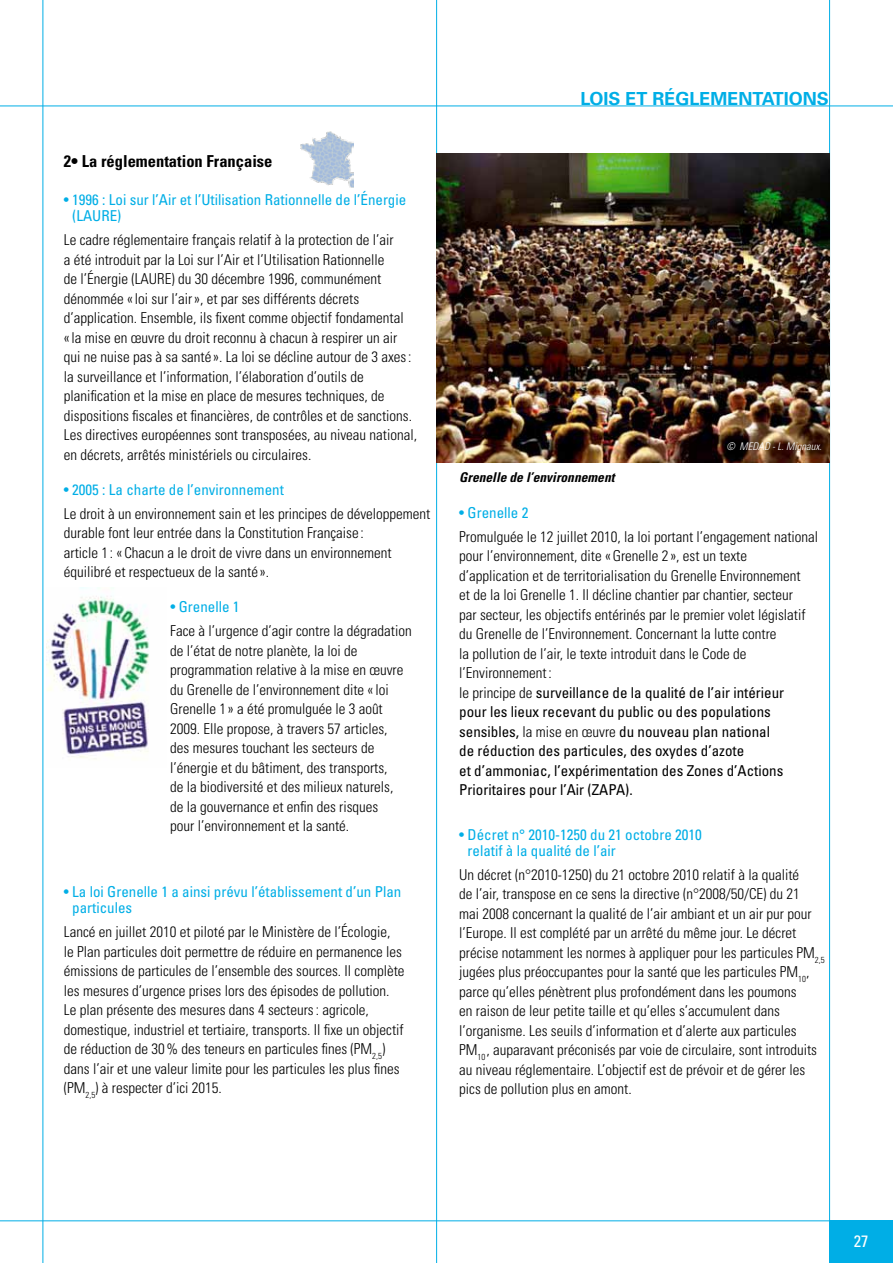
<style>
.page{position:relative;width:893px;height:1263px;background:#fff}
.page>*{position:absolute;margin:0;border:0;box-sizing:border-box;transform-origin:0 0}
.t1{font:700 18px "Univers";color:#00aee6}
.t2{font:700 condensed 16.5px "Univers";color:#000}
.t3{font:condensed 16.5px "Univers";color:#fff}
.t4{font:300 condensed 15px/19.5px "Univers";color:#000}
.t5{font:condensed 15px/16.5px "Univers";color:#00aee6}
.t6{font:italic 700 condensed 13.5px "Univers";color:#000}
.t7{font:italic 300 condensed 10.5px "Univers";color:#fff}
.s1{font-weight:400}
</style>
<div class="page">
<hr style="left:436px;top:0;width:1px;height:1263px;background:#00aee6">
<div style="left:830px;top:1221px;width:63px;height:42px;background:#00aee6"></div>
<hr style="left:43px;top:0;width:1px;height:1263px;background:#00aee6">
<hr style="left:829px;top:0;width:1px;height:1263px;background:#00aee6">
<hr style="left:0;top:106px;width:893px;height:1px;background:#00aee6">
<hr style="left:0;top:1220px;width:893px;height:1px;background:#00aee6">
<img style="left:437px;top:154px;width:392px;height:308px">
<img style="left:47px;top:588px;width:103px;height:171px">
<img style="left:301px;top:132px;width:52px;height:56px">
<p class="t2" style="left:64px;top:151px;width:210px">2• La réglementation Française</p>
<p class="t5" style="left:72px;top:191px;width:336px;text-indent:-8px">• 1996 : Loi sur l’Air et l’Utilisation Rationnelle de l’Énergie (LAURE)</p>
<p class="t4" style="left:64px;top:230px;width:355px">Le cadre réglementaire français relatif à la protection de l’air<br>a été introduit par la Loi sur l’Air et l’Utilisation Rationnelle<br>de l’Énergie (LAURE) du 30 décembre 1996, communément dénommée «loi sur l’air», et par ses différents décrets d’application. Ensemble, ils fixent comme objectif fondamental «la mise en œuvre du droit reconnu à chacun à respirer un air qui ne nuise pas à sa santé ». La loi se décline autour de 3 axes: la surveillance et l’information, l’élaboration d’outils de planification et la mise en place de mesures techniques, de dispositions fiscales et financières, de contrôles et de sanctions.<br>Les directives européennes sont transposées, au niveau national, en décrets, arrêtés ministériels ou circulaires.</p>
<p class="t5" style="left:64px;top:481px;width:221px">• 2005 : La charte de l’environnement</p>
<p class="t4" style="left:64px;top:503px;width:368px">Le droit à un environnement sain et les principes de développement durable font leur entrée dans la Constitution Française :<br>article 1 : «Chacun a le droit de vivre dans un environnement équilibré et respectueux de la santé ».</p>
<p class="t5" style="left:171px;top:598px;width:71px">• Grenelle 1</p>
<p class="t4" style="left:170px;top:621px;width:243px">Face à l’urgence d’agir contre la dégradation de l’état de notre planète, la loi de programmation relative à la mise en œuvre du Grenelle de l’environnement dite «loi Grenelle 1 » a été promulguée le 3 août 2009. Elle propose, à travers 57 articles,<br>des mesures touchant les secteurs de l’énergie et du bâtiment, des transports,<br>de la biodiversité et des milieux naturels,<br>de la gouvernance et enfin des risques<br>pour l’environnement et la santé.</p>
<p class="t5" style="left:72px;top:883px;width:331px;text-indent:-8px">• La loi Grenelle 1 a ainsi prévu l’établissement d’un Plan particules</p>
<p class="t4" style="left:64px;top:922px;width:342px">Lancé en juillet 2010 et piloté par le Ministère de l’Écologie,<br>le Plan particules doit permettre de réduire en permanence les émissions de particules de l’ensemble des sources. I l complète les mesures d’urgence prises lors des épisodes de pollution.<br>Le plan présente des mesures dans 4 secteurs: agricole, domestique, industriel et tertiaire, transports. I l fixe un objectif de réduction de 30% des teneurs en particules fines (PM<sub>2,5</sub>) dans l’air et une valeur limite pour les particules les plus fines (PM<sub>2,5</sub>) à respecter d’ici 2015.</p>
<p class="t1" style="left:580px;top:87px;width:132px">LOIS ET RÉGLEMENTATI</p>
<p class="t1" style="left:789px;top:87px;width:28px">ONS</p>
<p class="t6" style="left:459px;top:469px;width:157px">Grenelle de l’environnement</p>
<p class="t7" style="left:726px;top:440px;width:97px">© MEDAD - L. Mignaux.</p>
<p class="t5" style="left:459px;top:504px;width:71px">• Grenelle 2</p>
<p class="t4" style="left:459px;top:526px;width:360px">Promulguée le 12 juillet 2010, la loi portant l’engagement national pour l’environnement, dite «Grenelle 2 », est un texte d’application et de territorialisation du Grenelle Environnement<br>et de la loi Grenelle 1. I l décline chantier par chantier, secteur<br>par secteur, les objectifs entérinés par le premier volet législatif du Grenelle de l’Environnement. Concernant la lutte contre<br>la pollution de l’air, le texte introduit dans le Code de l’Environnement:<br>le principe de <span class="s1">surveillance de la qualité de l’air intérieur<br>pour les lieux recevant du public ou des populations sensibles,</span> la mise en œuvre <span class="s1">du nouveau plan national<br>de réduction des particules, des oxydes d’azote<br>et d’ammoniac, l’expérimentation des Zones d’Actions Prioritaires pour l’Air (ZAPA).</span></p>
<p class="t5" style="left:468px;top:825px;width:236px;text-indent:-8px">• Décret n° 2010-1250 du 21 octobre 2010 relatif à la qualité de l’air</p>
<p class="t4" style="left:459px;top:864px;width:367px">Un décret (n°2010-1250) du 21 octobre 2010 relatif à la qualité<br>de l’air, transpose en ce sens la directive (n°2008/50/CE) du 21<br>mai 2008 concernant la qualité de l’air ambiant et un air pur pour l’Europe. I l est complété par un arrêté du même jour. Le décret précise notamment les normes à appliquer pour les particules PM<sub>2,5 </sub>jugées plus préoccupantes pour la santé que les particules PM<sub>10</sub>, parce qu’elles pénètrent plus profondément dans les poumons<br>en raison de leur petite taille et qu’elles s’accumulent dans l’organisme. Les seuils d’information et d’alerte aux particules PM<sub>10</sub> , auparavant préconisés par voie de circulaire, sont introduits au niveau réglementaire. L’objectif est de prévoir et de gérer les pics de pollution plus en amont.</p>
<p class="t3" style="left:854px;top:1230px;width:16px">27</p>
</div>
